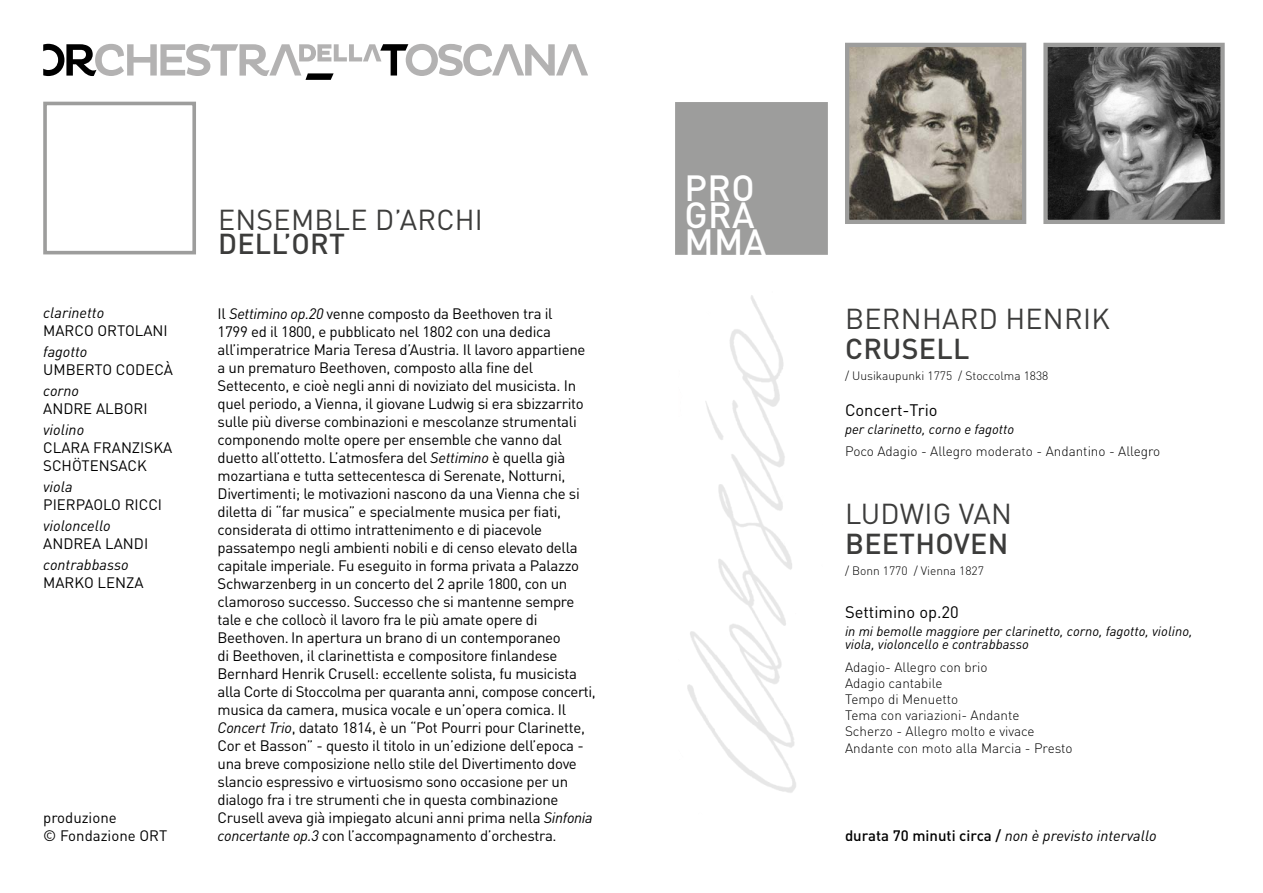
<style>
.page{position:relative;width:1263px;height:893px;background:#fff}
.page>*{position:absolute;margin:0;border:0;box-sizing:border-box;transform-origin:0 0}
.t1{font:500 36px/27px "DIN Pro";letter-spacing:.01em;color:#fff}
.t2{font:28.5px "DIN Pro";letter-spacing:.01em;color:#3c3c3b}
.t3{font:500 28.5px "DIN Pro";letter-spacing:.01em;color:#3c3c3b}
.t4{font:16.5px "DIN Pro";color:#000}
.t5{font:15px/18px "DIN Pro";letter-spacing:-.02em;color:#000}
.t6{font:15px/18px "DIN Pro";color:#000}
.t7{font:italic 15px "DIN";color:#000}
.t8{font:300 13.5px/16.2px "DIN Pro";color:#000}
.t9{font:italic 13.5px/13.5px "DIN";color:#000}
.t10{font:300 12px "DIN Pro";color:#000}
.s1{font-family:"DIN";font-style:italic}
.s2{font-family:"DIN Pro";font-weight:500;font-style:normal}
</style>
<div class="page">
<img style="left:850px;top:48px;width:171px;height:171px">
<div style="left:845px;top:43px;width:181px;height:181px;border:4px solid #9d9d9c"></div>
<img style="left:1048px;top:48px;width:172px;height:171px">
<div style="left:1043px;top:43px;width:182px;height:181px;border:4px solid #9d9d9c"></div>
<div style="left:675px;top:102px;width:153px;height:153px;background:#9d9d9c"></div>
<img style="left:687px;top:295px;width:109px;height:498px">
<div style="left:43px;top:102px;width:153px;height:152px;border:4px solid #9d9d9c"></div>
<svg style="left:43px;top:44px;width:545px;height:36px"></svg>
<p class="t7" style="left:43px;top:303px;width:62px">clarinetto</p>
<p class="t6" style="left:43px;top:321px;width:126px">MARCO ORTOLANI</p>
<p class="t7" style="left:43px;top:342px;width:46px">fagotto</p>
<p class="t6" style="left:43px;top:360px;width:131px">UMBERTO CODECÀ</p>
<p class="t7" style="left:43px;top:381px;width:37px">corno</p>
<p class="t6" style="left:43px;top:399px;width:106px">ANDRE ALBORI</p>
<p class="t7" style="left:43px;top:420px;width:42px">violino</p>
<p class="t6" style="left:43px;top:438px;width:131px">CLARA FRANZISKA<br>SCHÖTENSACK</p>
<p class="t7" style="left:43px;top:477px;width:31px">viola</p>
<p class="t6" style="left:43px;top:495px;width:120px">PIERPAOLO RICCI</p>
<p class="t7" style="left:43px;top:516px;width:69px">violoncello</p>
<p class="t6" style="left:43px;top:534px;width:107px">ANDREA LANDI</p>
<p class="t7" style="left:43px;top:555px;width:87px">contrabbasso</p>
<p class="t6" style="left:43px;top:573px;width:102px">MARKO LENZA</p>
<p class="t6" style="left:43px;top:808px;width:126px">produzione<br>© Fondazione ORT</p>
<h2 class="t2" style="left:218px;top:200px;width:266px">ENSEMBLE D’ARCHI</h2>
<h2 class="t3" style="left:218px;top:224px;width:128px">DELL’ORT</h2>
<p class="t5" style="left:218px;top:304px;width:380px">Il <span class="s1">Settimino op.20</span> venne composto da Beethoven tra il<br>1799 ed il 1800, e pubblicato nel 1802 con una dedica all’imperatrice Maria Teresa d’Austria. Il lavoro appartiene a un prematuro Beethoven, composto alla fine del Settecento, e cioè negli anni di noviziato del musicista. In quel periodo, a Vienna, il giovane Ludwig si era sbizzarrito sulle più diverse combinazioni e mescolanze strumentali componendo molte opere per ensemble che vanno dal duetto all’ottetto. L’atmosfera del <span class="s1">Settimino</span> è quella già mozartiana e tutta settecentesca di Serenate, Notturni, Divertimenti; le motivazioni nascono da una Vienna che si diletta di “far musica” e specialmente musica per fiati, considerata di ottimo intrattenimento e di piacevole passatempo negli ambienti nobili e di censo elevato della capitale imperiale. Fu eseguito in forma privata a Palazzo Schwarzenberg in un concerto del 2 aprile 1800, con un clamoroso successo. Successo che si mantenne sempre tale e che collocò il lavoro fra le più amate opere di Beethoven. In apertura un brano di un contemporaneo<br>di Beethoven, il clarinettista e compositore finlandese Bernhard Henrik Crusell: eccellente solista, fu musicista alla Corte di Stoccolma per quaranta anni, compose concerti, musica da camera, musica vocale e un’opera comica. Il <span class="s1">Concert Trio</span>, datato 1814, è un “Pot Pourri pour Clarinette, Cor et Basson” - questo il titolo in un’edizione dell’epoca - una breve composizione nello stile del Divertimento dove slancio espressivo e virtuosismo sono occasione per un dialogo fra i tre strumenti che in questa combinazione Crusell aveva già impiegato alcuni anni prima nella <span class="s1">Sinfonia concertante op.3</span> con l’accompagnamento d’orchestra.</p>
<h1 class="t1" style="left:684px;top:173px;width:83px">PRO<br>GRA<br>MMA</h1>
<h2 class="t2" style="left:845px;top:299px;width:266px">BERNHARD HENRIK</h2>
<h2 class="t3" style="left:845px;top:329px;width:126px">CRUSELL</h2>
<p class="t10" style="left:845px;top:367px;width:205px">/ Uusikaupunki 1775 / Stoccolma 1838</p>
<p class="t4" style="left:845px;top:398px;width:94px">Concert-Trio</p>
<p class="t9" style="left:845px;top:422px;width:171px">per clarinetto, corno e fagotto</p>
<p class="t8" style="left:845px;top:442px;width:317px">Poco Adagio - Allegro moderato - Andantino - Allegro</p>
<h2 class="t2" style="left:845px;top:494px;width:168px">LUDWIG VAN</h2>
<h2 class="t3" style="left:845px;top:524px;width:165px">BEETHOVEN</h2>
<p class="t10" style="left:845px;top:562px;width:140px">/ Bonn 1770 / Vienna 1827</p>
<p class="t4" style="left:845px;top:600px;width:115px">Settimino op.20</p>
<p class="t9" style="left:845px;top:624px;width:349px">in mi bemolle maggiore per clarinetto, corno, fagotto, violino, viola, violoncello e contrabbasso</p>
<p class="t8" style="left:845px;top:658px;width:229px">Adagio- Allegro con brio<br>Adagio cantabile<br>Tempo di Menuetto<br>Tema con variazioni- Andante<br>Scherzo - Allegro molto e vivace<br>Andante con moto alla Marcia - Presto</p>
<p class="t7" style="left:845px;top:827px;width:313px"><span class="s2">durata 70 minuti circa /</span> non è previsto intervallo</p>
</div>
